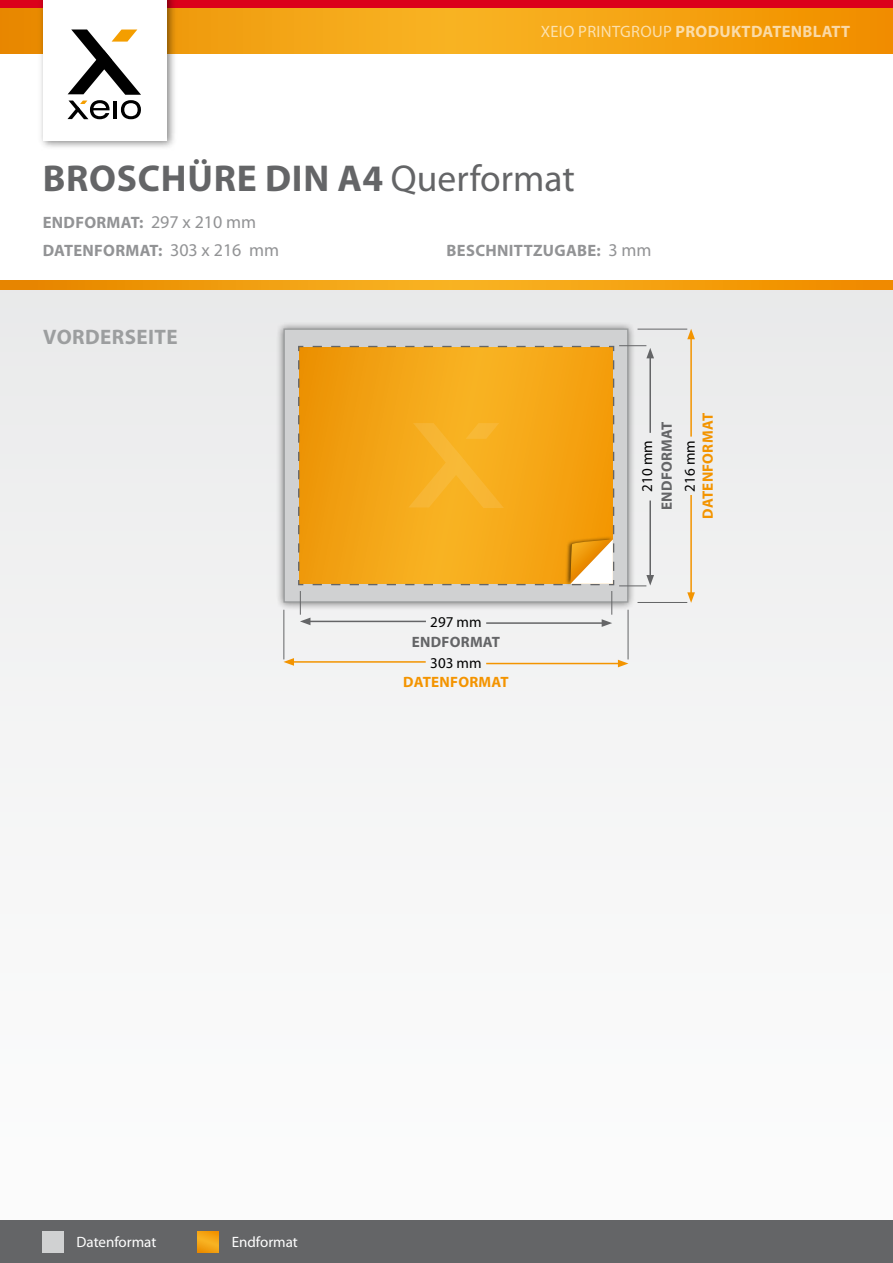
<style>
.page{position:relative;width:893px;height:1263px;background:#fff}
.page>*{position:absolute;margin:0;border:0;box-sizing:border-box;transform-origin:0 0}
.t1{font:700 37.5px "Myriad Pro";letter-spacing:.02em;color:#646567}
.t2{font:700 21px "Myriad Pro";letter-spacing:.02em;color:#9c9e9f}
.t3{font:18px "Myriad Pro";color:#929395}
.t4{font:700 16.5px "Myriad Pro";letter-spacing:.02em;color:#929395}
.t5{font:700 16.5px "Myriad Pro";letter-spacing:.02em;color:#fff}
.t6{font:700 15px "Myriad Pro";letter-spacing:-.03em;color:#f39400}
.t7{font:15px "Myriad Pro";color:#fff}
.t8{font:15px "Myriad Pro";color:#000}
.t9{font:700 15px "Myriad Pro";letter-spacing:.02em;color:#646567}
.s1{font-weight:400}
.s2{font-weight:700;font-size:16.5px}
.s3{font-weight:400;font-size:18px}
</style>
<div class="page">
<div style="left:0;top:289px;width:893px;height:931px;background:#f5f6f6"></div>
<svg style="left:0;top:281px;width:893px;height:8px;background:#f29d0e"></svg>
<div style="left:0;top:1220px;width:893px;height:43px;background:#646567"></div>
<svg style="left:0;top:7px;width:893px;height:46px;background:#f39e12"></svg>
<div style="left:0;top:0;width:893px;height:7px;background:#db001b"></div>
<img style="left:35px;top:0;width:145px;height:148px">
<div style="left:43px;top:0;width:124px;height:141px;background:#fff"></div>
<svg style="left:67px;top:29px;width:74px;height:90px"></svg>
<div style="left:43px;top:1231px;width:21px;height:21px;background:#d0d1d2"></div>
<svg style="left:198px;top:1231px;width:21px;height:21px"></svg>
<div style="left:276px;top:321px;width:360px;height:289px;background:#000;opacity:.5"></div>
<svg style="left:283px;top:328px;width:346px;height:275px;background:#cacbcc"></svg>
<hr style="left:628px;top:610px;width:1px;height:49px;background:#646567">
<hr style="left:283px;top:610px;width:1px;height:49px;background:#646567">
<hr style="left:486px;top:663px;width:134px;height:1px;background:#f39400">
<svg style="left:618px;top:660px;width:10px;height:7px"></svg>
<hr style="left:637px;top:602px;width:50px;height:1px;background:#646567">
<hr style="left:637px;top:329px;width:50px;height:1px;background:#646567">
<hr style="left:690px;top:337px;width:2px;height:100px;background:#f39400">
<svg style="left:687px;top:329px;width:8px;height:10px"></svg>
<hr style="left:690px;top:495px;width:2px;height:100px;background:#f39400">
<svg style="left:687px;top:592px;width:8px;height:11px"></svg>
<hr style="left:292px;top:661px;width:134px;height:2px;background:#f39400">
<svg style="left:283px;top:658px;width:11px;height:8px"></svg>
<svg style="left:298px;top:345px;width:356px;height:282px;background:#ecb24a"></svg>
<p class="t5" style="left:541px;top:21px;width:311px"><span class="s1">xeio printgroup</span> PRODUKTDATENBLATT</p>
<h1 class="t1" style="left:43px;top:154px;width:533px">BROSCHÜRE DIN A4 <span class="s1">Querformat</span></h1>
<p class="t4" style="left:43px;top:212px;width:12px">END</p>
<p class="t3" style="left:75px;top:211px;width:182px"><span class="s2">FORMAT:</span> 297 x 210 mm</p>
<p class="t4" style="left:43px;top:239px;width:238px">DATENFORMAT: <span class="s3">303 x 216 mm</span></p>
<p class="t4" style="left:447px;top:239px;width:206px">BESCHNITTZUGABE: <span class="s3">3 mm</span></p>
<p class="t2" style="left:43px;top:323px;width:136px">VORDERSEITE</p>
<p class="t8" style="left:430px;top:613px;width:53px">297 mm</p>
<p class="t9" style="left:412px;top:632px;width:11px">END</p>
<p class="t9" style="left:442px;top:632px;width:60px">FORMAT</p>
<p class="t8" style="left:430px;top:653px;width:53px">303 mm</p>
<p class="t6" style="left:403px;top:672px;width:58px">DATE NFORM</p>
<p class="t6" style="left:492px;top:672px;width:18px">AT</p>
<p class="t6" style="left:698px;top:519px;width:106px;rotate:-90deg">DATENFORMAT</p>
<p class="t9" style="left:657px;top:510px;width:90px;rotate:-90deg">ENDFORMAT</p>
<p class="t8" style="left:638px;top:492px;width:53px;rotate:-90deg">210 mm</p>
<p class="t8" style="left:681px;top:492px;width:53px;rotate:-90deg">216 mm</p>
<p class="t7" style="left:77px;top:1233px;width:81px">Datenformat</p>
<p class="t7" style="left:232px;top:1233px;width:68px">Endformat</p>
</div>
